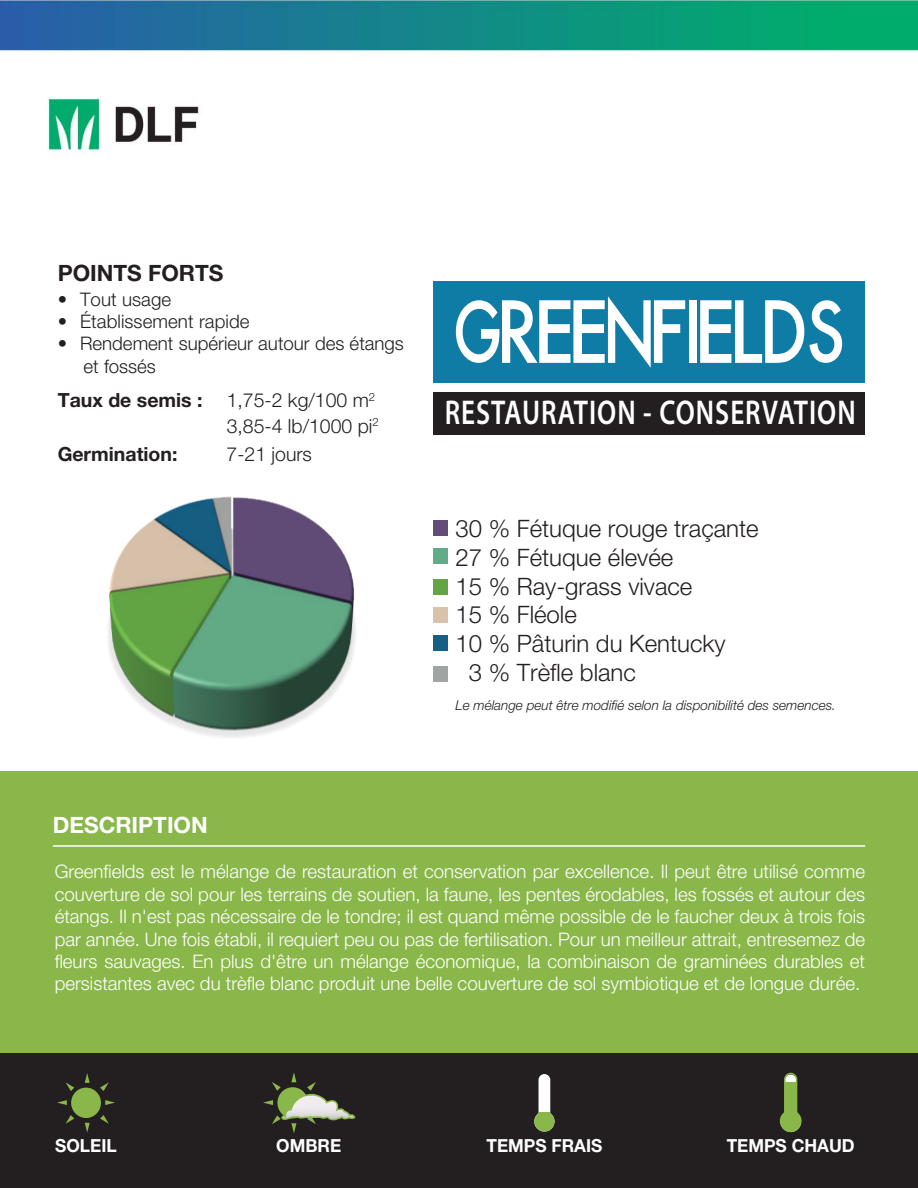
<style>
.page{position:relative;width:918px;height:1188px;background:#fff}
.page>*{position:absolute;margin:0;border:0;box-sizing:border-box;transform-origin:0 0}
.t1{font:600 34.5px "Myriad Pro";letter-spacing:.035em;color:#fff;scale:.79 1}
.t2{font:300 24px "Helvetica Neue";color:#231f20}
.t3{font:700 22.5px "Helvetica Neue";color:#fff}
.t4{font:700 22.5px "Helvetica Neue";color:#231f20}
.t5{font:700 19.5px "Helvetica Neue";color:#231f20}
.t6{font:300 19.35px/25.3px "Helvetica Neue";color:#231f20;text-align:right}
.t7{font:300 18.75px/22.4px "Helvetica Neue";color:#231f20}
.t8{font:300 18.6px/22.4px "Helvetica Neue";color:#fff;text-align:justify}
.t9{font:700 18px "Helvetica Neue";color:#fff;scale:.96 1}
.t10{font:italic 300 13.5px "Helvetica Neue";color:#231f20}
.s1{font-weight:700;font-size:19.5px}
</style>
<div class="page">
<div style="left:0;top:1053px;width:918px;height:135px;background:#231f20"></div>
<div style="left:0;top:771px;width:918px;height:282px;background:#89b749"></div>
<svg style="left:85px;top:1073px;width:5px;height:10px"></svg>
<svg style="left:100px;top:1082px;width:9px;height:9px"></svg>
<svg style="left:66px;top:1082px;width:8px;height:9px"></svg>
<div style="left:71px;top:1088px;width:30px;height:30px;background:#89b749;border-radius:50%"></div>
<svg style="left:105px;top:1100px;width:10px;height:5px"></svg>
<svg style="left:100px;top:1115px;width:9px;height:9px"></svg>
<svg style="left:85px;top:1123px;width:5px;height:10px"></svg>
<svg style="left:57px;top:1100px;width:10px;height:5px"></svg>
<svg style="left:66px;top:1115px;width:8px;height:9px"></svg>
<svg style="left:779px;top:1072px;width:23px;height:61px"></svg>
<svg style="left:534px;top:1074px;width:21px;height:38px"></svg>
<svg style="left:534px;top:1112px;width:21px;height:20px"></svg>
<svg style="left:263px;top:1072px;width:93px;height:61px;background:#515545"></svg>
<hr style="left:53px;top:845px;width:812px;height:2px;background:#fff">
<div style="left:433px;top:520px;width:14px;height:16px;background:#634c78"></div>
<div style="left:433px;top:548px;width:14px;height:16px;background:#63ab88"></div>
<div style="left:433px;top:579px;width:14px;height:16px;background:#63a543"></div>
<img style="left:108px;top:496px;width:248px;height:242px">
<div style="left:433px;top:607px;width:14px;height:16px;background:#d9c2aa"></div>
<div style="left:433px;top:635px;width:14px;height:16px;background:#165f85"></div>
<div style="left:433px;top:666px;width:14px;height:16px;background:#a2a3a3"></div>
<div style="left:433px;top:392px;width:432px;height:42px;background:#231f20"></div>
<div style="left:433px;top:281px;width:432px;height:101px;background:#0f7ca5"></div>
<div style="left:689px;top:300px;width:8px;height:63px;background:#fff"></div>
<svg style="left:456px;top:296px;width:229px;height:72px"></svg>
<svg style="left:700px;top:300px;width:142px;height:63px"></svg>
<img style="left:0;top:1px;width:918px;height:154px">
<p class="t4" style="left:58px;top:255px;width:167px">POINTS FORTS</p>
<p class="t7" style="left:58px;top:287px;width:115px">• Tout usage</p>
<p class="t7" style="left:58px;top:309px;width:193px">• Établissement rapide</p>
<p class="t7" style="left:84px;top:332px;width:322px;text-indent:-26px">• Rendement supérieur autour des étangs et fossés</p>
<p class="t6" style="left:58px;top:387px;width:323px"><span class="s1">Taux de semis :</span> 1,75-2 kg/100 m<sup>2<br></sup>3,85-4 lb/1000 pi<sup>2</sup></p>
<p class="t5" style="left:58px;top:439px;width:121px">Germination:</p>
<p class="t6" style="left:227px;top:440px;width:87px">7-21 jours</p>
<h1 class="t1" style="left:445px;top:391px;width:522px">RESTAURATION - CONSERVATION</h1>
<p class="t2" style="left:455px;top:509px;width:305px">30 % Fétuque rouge traçante</p>
<p class="t2" style="left:455px;top:538px;width:219px">27 % Fétuque élevée</p>
<p class="t2" style="left:455px;top:567px;width:238px">15 % Ray-grass vivace</p>
<p class="t2" style="left:455px;top:595px;width:123px">15 % Fléole</p>
<p class="t2" style="left:455px;top:624px;width:272px">10 % Pâturin du Kentucky</p>
<p class="t2" style="left:469px;top:653px;width:169px">3 % Trèfle blanc</p>
<p class="t10" style="left:455px;top:695px;width:382px">Le mélange peut être modifié selon la disponibilité des semences.</p>
<p class="t3" style="left:53px;top:807px;width:156px">DESCRIPTION</p>
<p class="t8" style="left:55px;top:859px;width:812px">Greenfields est le mélange de restauration et conservation par excellence. Il peut être utilisé comme couverture de sol pour les terrains de soutien, la faune, les pentes érodables, les fossés et autour des étangs. Il n'est pas nécessaire de le tondre; il est quand même possible de le faucher deux à trois fois par année. Une fois établi, il requiert peu ou pas de fertilisation. Pour un meilleur attrait, entresemez de fleurs sauvages. En plus d'être un mélange économique, la combinaison de graminées durables et persistantes avec du trèfle blanc produit une belle couverture de sol symbiotique et de longue durée.</p>
<p class="t9" style="left:55px;top:1132px;width:66px">SOLEIL</p>
<p class="t9" style="left:276px;top:1132px;width:69px">OMBRE</p>
<p class="t9" style="left:486px;top:1132px;width:122px">TEMPS FRAIS</p>
<p class="t9" style="left:727px;top:1132px;width:135px">TEMPS CHAUD</p>
</div>
